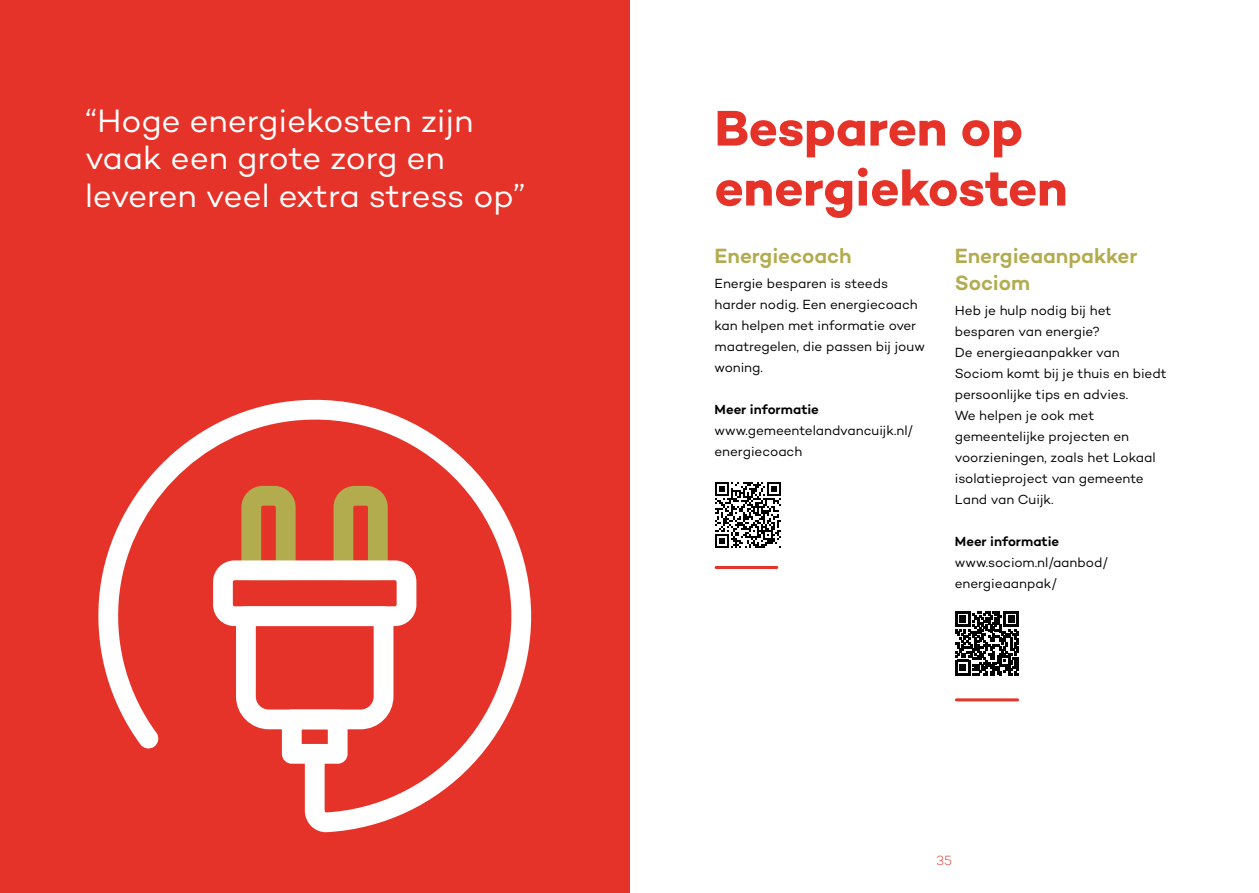
<style>
.page{position:relative;width:1259px;height:893px;background:#fff}
.page>*{position:absolute;margin:0;border:0;box-sizing:border-box;transform-origin:0 0}
.t1{font:700 51px/60px "Campton";letter-spacing:-.005em;color:#e63329}
.t2{font:33px/37.5px "Campton";letter-spacing:-.01em;color:#fff}
.t3{font:600 21px/27px "Campton";color:#b3ac4e}
.t4{font:13.5px/21px "Campton";letter-spacing:-.005em;color:#000}
.t5{font:600 13.5px "Campton";color:#000}
.t6{font:300 13.5px "Campton";color:#e63329}
</style>
<div class="page">
<div style="left:0;top:0;width:629px;height:893px;background:#e63329"></div>
<svg style="left:98px;top:399px;width:434px;height:434px"></svg>
<svg style="left:210px;top:483px;width:209px;height:284px"></svg>
<hr style="left:716px;top:566px;width:61px;height:3px;background:#e63329">
<hr style="left:956px;top:698px;width:61px;height:3px;background:#e63329">
<svg style="left:715px;top:482px;width:65px;height:66px"></svg>
<svg style="left:955px;top:611px;width:64px;height:64px"></svg>
<h2 class="t2" style="left:85px;top:101px;width:441px">“Hoge energiekosten zijn vaak een grote zorg en leveren veel extra stress op”</h2>
<h1 class="t1" style="left:714px;top:97px;width:355px">Besparen op energiekosten</h1>
<h3 class="t3" style="left:714px;top:242px;width:139px">Energiecoach</h3>
<p class="t4" style="left:714px;top:273px;width:212px">Energie besparen is steeds harder nodig. Een energiecoach kan helpen met informatie over maatregelen, die passen bij jouw woning.</p>
<p class="t5" style="left:714px;top:401px;width:106px">Meer informatie</p>
<p class="t4" style="left:714px;top:420px;width:200px">www.gemeentelandvancuijk.nl/ energiecoach</p>
<h3 class="t3" style="left:955px;top:242px;width:184px">Energieaanpakker<br>Sociom</h3>
<p class="t4" style="left:955px;top:300px;width:213px">Heb je hulp nodig bij het besparen van energie?<br>De energieaanpakker van<br>Sociom komt bij je thuis en biedt persoonlijke tips en advies.<br>We helpen je ook met gemeentelijke projecten en voorzieningen, zoals het Lokaal isolatieproject van gemeente<br>Land van Cuijk.</p>
<p class="t5" style="left:955px;top:533px;width:106px">Meer informatie</p>
<p class="t4" style="left:955px;top:552px;width:154px">www.sociom.nl/aanbod/ energieaanpak/</p>
<p class="t6" style="left:936px;top:852px;width:17px">35</p>
</div>
